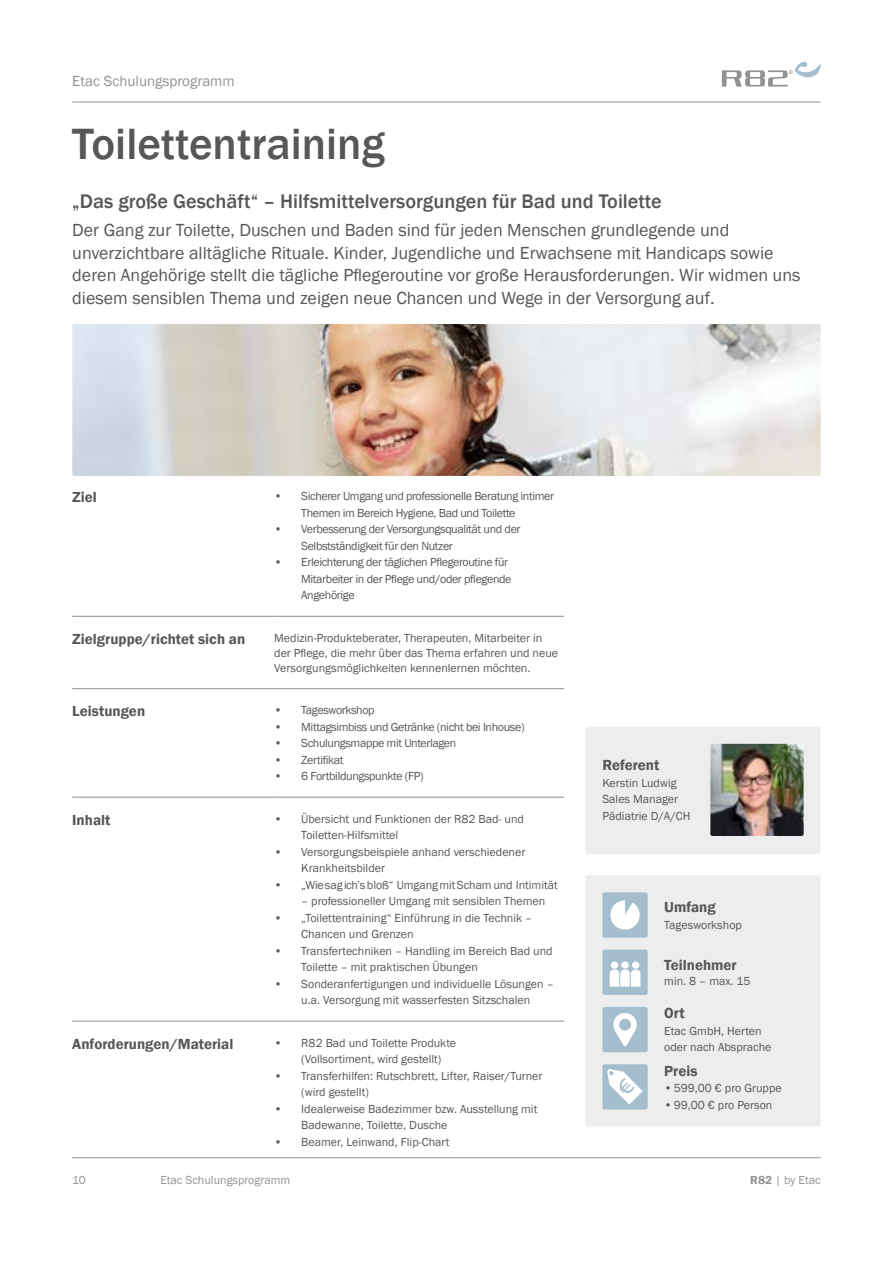
<style>
.page{position:relative;width:893px;height:1263px;background:#fff}
.page>*{position:absolute;margin:0;border:0;box-sizing:border-box;transform-origin:0 0}
.t1{font:500 45px "Franklin Gothic";color:#575756}
.t2{font:500 20.25px "Franklin Gothic";color:#575756}
.t3{font:18px/22.5px "Franklin Gothic";color:#575756}
.t4{font:600 15px "Franklin Gothic";color:#575756}
.t5{font:15px "Franklin Gothic";color:#909394}
.t6{font:12px/16.5px "Franklin Gothic";color:#575756}
.t7{font:12px/16.5px "Franklin Gothic";letter-spacing:-.03em;color:#575756}
.t8{font:12px "Franklin Gothic";color:#909394}
.s1{font-weight:600}
</style>
<div class="page">
<div style="left:585px;top:875px;width:236px;height:251px;background:#ededed;border-radius:2px"></div>
<div style="left:602px;top:892px;width:46px;height:46px;background:#a5becd;border-radius:2px"></div>
<svg style="left:610px;top:900px;width:30px;height:30px"></svg>
<div style="left:602px;top:950px;width:46px;height:45px;background:#a5becd;border-radius:2px"></div>
<svg style="left:610px;top:961px;width:30px;height:26px"></svg>
<div style="left:602px;top:1007px;width:46px;height:45px;background:#a5becd;border-radius:2px"></div>
<svg style="left:613px;top:1013px;width:24px;height:33px"></svg>
<div style="left:602px;top:1064px;width:46px;height:45px;background:#a5becd;border-radius:2px"></div>
<svg style="left:607px;top:1069px;width:36px;height:35px"></svg>
<hr style="left:72px;top:616px;width:202px;height:1px;background:#909394">
<hr style="left:274px;top:616px;width:290px;height:1px;background:#909394">
<hr style="left:72px;top:688px;width:202px;height:1px;background:#909394">
<hr style="left:274px;top:688px;width:290px;height:1px;background:#909394">
<hr style="left:72px;top:797px;width:202px;height:1px;background:#909394">
<hr style="left:274px;top:797px;width:290px;height:1px;background:#909394">
<hr style="left:72px;top:1020px;width:202px;height:2px;background:#909394">
<hr style="left:274px;top:1020px;width:290px;height:2px;background:#909394">
<img style="left:72px;top:324px;width:749px;height:152px">
<div style="left:585px;top:727px;width:236px;height:127px;background:#ededed;border-radius:2px"></div>
<img style="left:710px;top:744px;width:94px;height:92px">
<hr style="left:72px;top:102px;width:749px;height:1px;background:#909394">
<hr style="left:72px;top:1157px;width:749px;height:1px;background:#909394">
<svg style="left:722px;top:62px;width:99px;height:25px"></svg>
<p class="t5" style="left:72px;top:72px;width:164px">Etac Schulungsprogramm</p>
<h1 class="t1" style="left:72px;top:116px;width:314px">Toilettentraining</h1>
<h2 class="t2" style="left:72px;top:188px;width:591px">„Das große Geschäft“ – Hilfsmittelversorgungen für Bad und Toilette</h2>
<p class="t3" style="left:72px;top:220px;width:730px">Der Gang zur Toilette, Duschen und Baden sind für jeden Menschen grundlegende und unverzichtbare alltägliche Rituale. Kinder, Jugendliche und Erwachsene mit Handicaps sowie deren Angehörige stellt die tägliche Pflegeroutine vor große Herausforderungen. Wir widmen uns diesem sensiblen Thema und zeigen neue Chancen und Wege in der Versorgung auf.</p>
<p class="t4" style="left:72px;top:488px;width:26px">Ziel</p>
<p class="t7" style="left:301px;top:488px;width:254px;text-indent:-27px">• Sicherer Umgang und professionelle Beratung intimer<br>Themen im Bereich Hygiene, Bad und Toilette</p>
<p class="t7" style="left:301px;top:521px;width:221px;text-indent:-27px">• Verbesserung der Versorgungsqualität und der<br>Selbstständigkeit für den Nutzer</p>
<p class="t7" style="left:301px;top:554px;width:212px;text-indent:-27px">• Erleichterung der täglichen Pflegeroutine für<br>Mitarbeiter in der Pflege und/oder pflegende<br>Angehörige</p>
<p class="t4" style="left:72px;top:629px;width:175px">Zielgruppe/richtet sich an</p>
<p class="t6" style="left:274px;top:630px;width:285px;line-height:15px">Medizin-Produkteberater, Therapeuten, Mitarbeiter in der Pflege, die mehr über das Thema erfahren und neue<br>Versorgungsmöglichkeiten kennenlernen möchten.</p>
<p class="t4" style="left:72px;top:702px;width:74px">Leistungen</p>
<p class="t7" style="left:274px;top:702px;width:102px">• Tagesworkshop</p>
<p class="t7" style="left:274px;top:719px;width:252px">• Mittagsimbiss und Getränke (nicht bei Inhouse)</p>
<p class="t7" style="left:274px;top:735px;width:184px">• Schulungsmappe mit Unterlagen</p>
<p class="t7" style="left:274px;top:752px;width:71px">• Zertifikat</p>
<p class="t7" style="left:274px;top:768px;width:151px">• 6 Fortbildungspunkte (FP)</p>
<p class="t4" style="left:72px;top:810px;width:40px">Inhalt</p>
<p class="t6" style="left:301px;top:810px;width:224px;text-indent:-27px">• Übersicht und Funktionen der R82 Bad- und<br>Toiletten-Hilfsmittel</p>
<p class="t6" style="left:301px;top:843px;width:226px;text-indent:-27px">• Versorgungsbeispiele anhand verschiedener<br>Krankheitsbilder</p>
<p class="t6" style="left:274px;top:876px;width:285px">• „Wie sag ich’s bloß“ Umgang mit Scham und Intimität</p>
<p class="t6" style="left:301px;top:893px;width:246px">– professioneller Umgang mit sensiblen Themen</p>
<p class="t6" style="left:301px;top:909px;width:232px;text-indent:-27px">• „Toilettentraining“ Einführung in die Technik –<br>Chancen und Grenzen</p>
<p class="t6" style="left:301px;top:942px;width:253px;text-indent:-27px">• Transfertechniken – Handling im Bereich Bad und<br>Toilette – mit praktischen Übungen</p>
<p class="t6" style="left:274px;top:975px;width:281px;text-align:center">• Sonderanfertigungen und individuelle Lösungen – u.a. Versorgung mit wasserfesten Sitzschalen</p>
<p class="t4" style="left:72px;top:1034px;width:163px">Anforderungen/Material</p>
<p class="t6" style="left:301px;top:1034px;width:156px;text-indent:-27px">• R82 Bad und Toilette Produkte (Vollsortiment, wird gestellt)</p>
<p class="t6" style="left:301px;top:1067px;width:243px;text-indent:-27px">• Transferhilfen: Rutschbrett, Lifter, Raiser/Turner (wird gestellt)</p>
<p class="t6" style="left:301px;top:1100px;width:238px;text-indent:-27px">• Idealerweise Badezimmer bzw. Ausstellung mit<br>Badewanne, Toilette, Dusche</p>
<p class="t6" style="left:274px;top:1133px;width:177px">• Beamer, Leinwand, Flip-Chart</p>
<p class="t4" style="left:602px;top:756px;width:59px">Referent</p>
<p class="t6" style="left:602px;top:775px;width:90px">Kerstin Ludwig<br>Sales Manager<br>Pädiatrie D/A/CH</p>
<p class="t4" style="left:664px;top:898px;width:53px">Umfang</p>
<p class="t6" style="left:664px;top:916px;width:79px">Tagesworkshop</p>
<p class="t4" style="left:664px;top:956px;width:74px">Teilnehmer</p>
<p class="t6" style="left:664px;top:973px;width:88px">min. 8 – max. 15</p>
<p class="t4" style="left:664px;top:1004px;width:22px">Ort</p>
<p class="t6" style="left:664px;top:1023px;width:109px">Etac GmbH, Herten oder nach Absprache</p>
<p class="t4" style="left:664px;top:1061px;width:35px">Preis</p>
<p class="t6" style="left:664px;top:1080px;width:119px">•599,00 € pro Gruppe</p>
<p class="t6" style="left:664px;top:1097px;width:110px">•99,00 € pro Person</p>
<p class="t8" style="left:72px;top:1173px;width:15px">10</p>
<p class="t8" style="left:160px;top:1173px;width:131px">Etac Schulungsprogramm</p>
<p class="t8" style="left:750px;top:1173px;width:72px"><span class="s1">R82</span> | by Etac</p>
</div>
